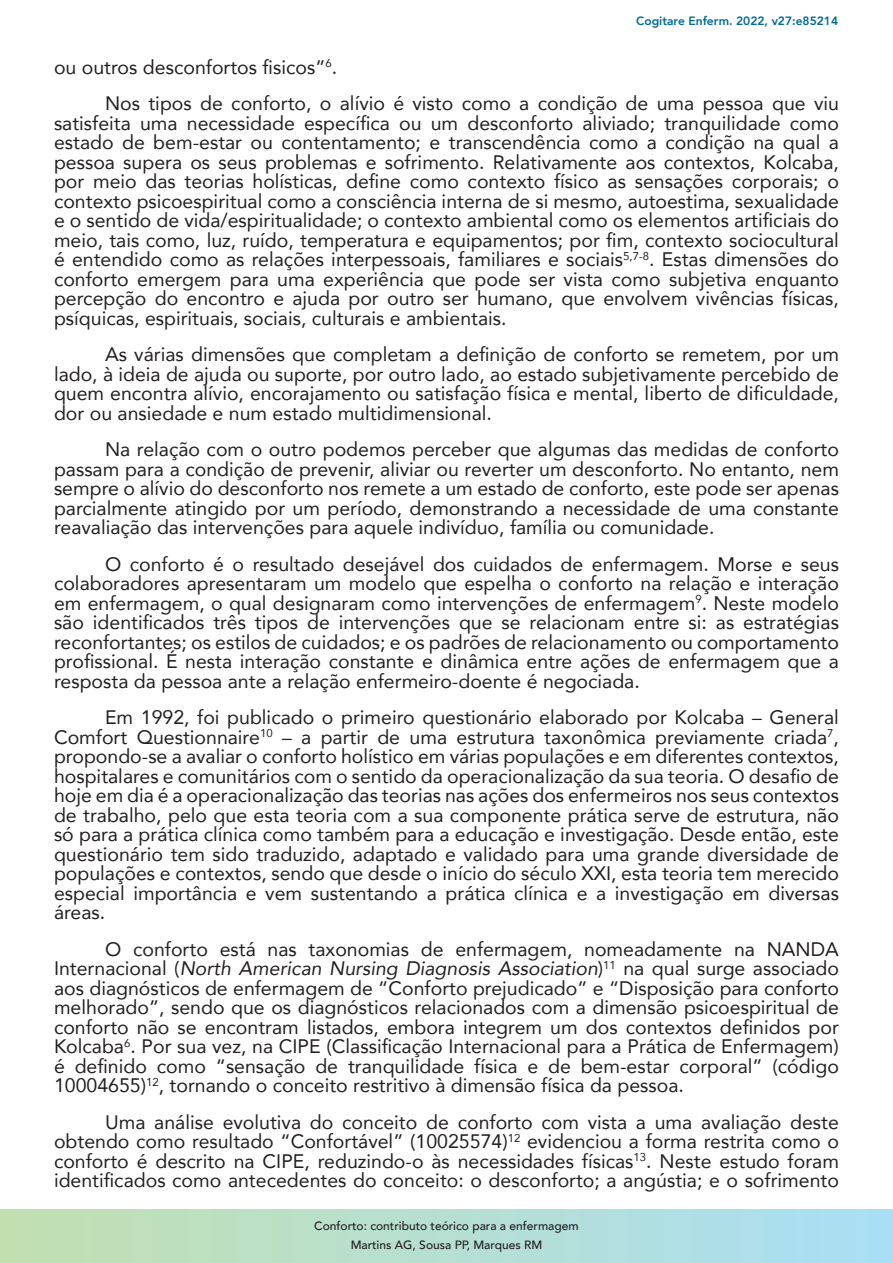
<style>
.page{position:relative;width:893px;height:1263px;background:#fff}
.page>*{position:absolute;margin:0;border:0;box-sizing:border-box;transform-origin:0 0}
.TEXTO{font:19.5px/19.5px "Avenir";color:#231f20;text-align:justify}
.t1{font:500 12px/18.6px "Avenir";color:#231f20;text-align:center}
.t2{font:800 12px "Avenir";color:#006c95}
.s1{font-style:italic}
</style>
<div class="page">
<svg style="left:0;top:1209px;width:893px;height:54px;background:#b6dfd2"></svg>
<p class="t2" style="left:636px;top:10px;width:203px">Cogitare Enferm. 2022, v27:e85214</p>
<p class="TEXTO" style="left:54px;top:56px;width:285px">ou outros desconfortos fisicos”<sup>6</sup>.</p>
<p class="TEXTO" style="left:54px;top:93px;width:786px;text-indent:51px">Nos tipos de conforto, o alívio é visto como a condição de uma pessoa que viu satisfeita uma necessidade específica ou um desconforto aliviado; tranquilidade como estado de bem-estar ou contentamento; e transcendência como a condição na qual a pessoa supera os seus problemas e sofrimento. Relativamente aos contextos, Kolcaba, por meio das teorias holísticas, define como contexto físico as sensações corporais; o contexto psicoespiritual como a consciência interna de si mesmo, autoestima, sexualidade e o sentido de vida/espiritualidade; o contexto ambiental como os elementos artificiais do meio, tais como, luz, ruído, temperatura e equipamentos; por fim, contexto sociocultural é entendido como as relações interpessoais, familiares e sociais<sup>5,7-8</sup>. Estas dimensões do conforto emergem para uma experiência que pode ser vista como subjetiva enquanto percepção do encontro e ajuda por outro ser humano, que envolvem vivências físicas, psíquicas, espirituais, sociais, culturais e ambientais.</p>
<p class="TEXTO" style="left:54px;top:344px;width:786px;text-indent:51px">As várias dimensões que completam a definição de conforto se remetem, por um lado, à ideia de ajuda ou suporte, por outro lado, ao estado subjetivamente percebido de quem encontra alívio, encorajamento ou satisfação física e mental, liberto de dificuldade, dor ou ansiedade e num estado multidimensional.</p>
<p class="TEXTO" style="left:54px;top:439px;width:786px;text-indent:51px">Na relação com o outro podemos perceber que algumas das medidas de conforto passam para a condição de prevenir, aliviar ou reverter um desconforto. No entanto, nem sempre o alívio do desconforto nos remete a um estado de conforto, este pode ser apenas parcialmente atingido por um período, demonstrando a necessidade de uma constante reavaliação das intervenções para aquele indivíduo, família ou comunidade.</p>
<p class="TEXTO" style="left:54px;top:553px;width:786px;text-indent:51px">O conforto é o resultado desejável dos cuidados de enfermagem. Morse e seus colaboradores apresentaram um modelo que espelha o conforto na relação e interação em enfermagem, o qual designaram como intervenções de enfermagem<sup>9</sup>. Neste modelo são identificados três tipos de intervenções que se relacionam entre si: as estratégias reconfortantes; os estilos de cuidados; e os padrões de relacionamento ou comportamento profissional. É nesta interação constante e dinâmica entre ações de enfermagem que a resposta da pessoa ante a relação enfermeiro-doente é negociada.</p>
<p class="TEXTO" style="left:54px;top:707px;width:786px;text-indent:51px">Em 1992, foi publicado o primeiro questionário elaborado por Kolcaba – General Comfort Questionnaire<sup>10</sup> – a partir de uma estrutura taxonômica previamente criada<sup>7</sup>, propondo-se a avaliar o conforto holístico em várias populações e em diferentes contextos, hospitalares e comunitários com o sentido da operacionalização da sua teoria. O desafio de hoje em dia é a operacionalização das teorias nas ações dos enfermeiros nos seus contextos de trabalho, pelo que esta teoria com a sua componente prática serve de estrutura, não só para a prática clínica como também para a educação e investigação. Desde então, este questionário tem sido traduzido, adaptado e validado para uma grande diversidade de populações e contextos, sendo que desde o início do século XXI, esta teoria tem merecido especial importância e vem sustentando a prática clínica e a investigação em diversas áreas.</p>
<p class="TEXTO" style="left:54px;top:938px;width:786px;text-indent:51px">O conforto está nas taxonomias de enfermagem, nomeadamente na NANDA Internacional (<span class="s1">North American Nursing Diagnosis Association</span>)<sup>11</sup> na qual surge associado aos diagnósticos de enfermagem de “Conforto prejudicado” e “Disposição para conforto melhorado”, sendo que os diagnósticos relacionados com a dimensão psicoespiritual de conforto não se encontram listados, embora integrem um dos contextos definidos por Kolcaba<sup>6</sup>. Por sua vez, na CIPE (Classificação Internacional para a Prática de Enfermagem) é definido como “sensação de tranquilidade física e de bem-estar corporal” (código 10004655)<sup>12</sup>, tornando o conceito restritivo à dimensão física da pessoa.</p>
<p class="TEXTO" style="left:54px;top:1111px;width:786px;text-indent:51px">Uma análise evolutiva do conceito de conforto com vista a uma avaliação deste obtendo como resultado “Confortável” (10025574)<sup>12</sup> evidenciou a forma restrita como o conforto é descrito na CIPE, reduzindo-o às necessidades físicas<sup>13</sup>. Neste estudo foram identificados como antecedentes do conceito: o desconforto; a angústia; e o sofrimento</p>
<p class="t1" style="left:314px;top:1216px;width:266px">Conforto: contributo teórico para a enfermagem<br>Martins AG, Sousa PP, Marques RM</p>
</div>
